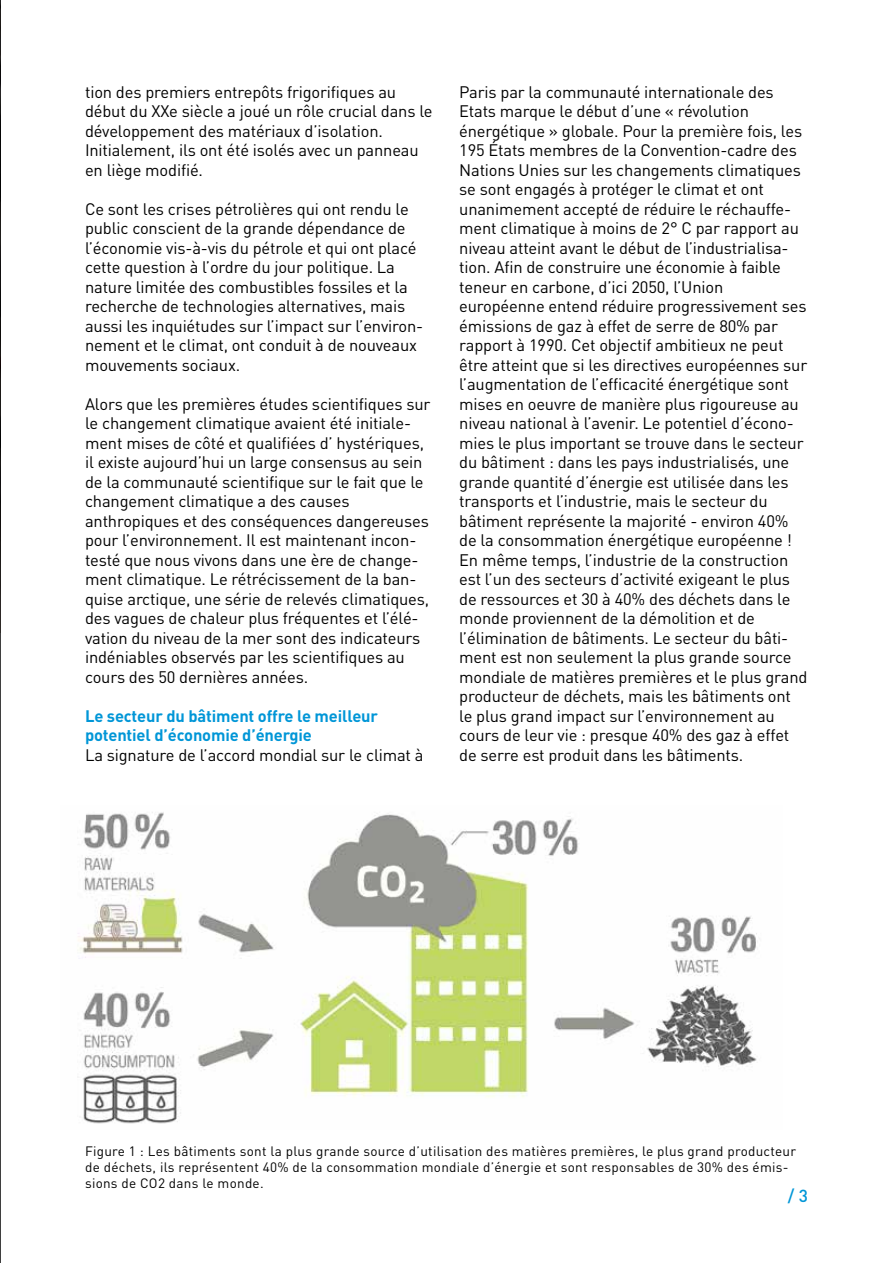
<style>
.page{position:relative;width:893px;height:1263px;background:#fff}
.page>*{position:absolute;margin:0;border:0;box-sizing:border-box;transform-origin:0 0}
.t1{font:500 17.25px "DIN Pro";color:#0096d7}
.t2{font:16.5px/19.5px "DIN Pro";letter-spacing:-.01em;color:#000}
.t3{font:700 16.5px/19.5px "DIN Pro";letter-spacing:-.01em;color:#0096d7}
.t4{font:13.5px/16.2px "DIN Pro";letter-spacing:.02em;color:#000}
</style>
<div class="page">
<img style="left:78px;top:812px;width:679px;height:312px">
<hr style="left:0;top:0;width:1px;height:1263px;background:#000">
<p class="t2" style="left:85px;top:80px;width:349px">tion des premiers entrepôts frigorifiques au début du XXe siècle a joué un rôle crucial dans le développement des matériaux d’isolation.<br>Initialement, ils ont été isolés avec un panneau en liège modifié.</p>
<p class="t2" style="left:85px;top:197px;width:340px">Ce sont les crises pétrolières qui ont rendu le public conscient de la grande dépendance de l’économie vis-à-vis du pétrole et qui ont placé cette question à l’ordre du jour politique. La nature limitée des combustibles fossiles et la recherche de technologies alternatives, mais aussi les inquiétudes sur l’impact sur l’environ&shy;nement et le climat, ont conduit à de nouveaux mouvements sociaux.</p>
<p class="t2" style="left:85px;top:392px;width:347px">Alors que les premières études scientifiques sur le changement climatique avaient été initiale&shy;ment mises de côté et qualifiées d’ hystériques, il existe aujourd’hui un large consensus au sein de la communauté scientifique sur le fait que le changement climatique a des causes anthropiques et des conséquences dangereuses pour l’environnement. Il est maintenant incon&shy;testé que nous vivons dans une ère de change&shy;ment climatique. Le rétrécissement de la ban&shy;quise arctique, une série de relevés climatiques, des vagues de chaleur plus fréquentes et l’élé&shy;vation du niveau de la mer sont des indicateurs indéniables observés par les scientifiques au cours des 50 dernières années.</p>
<p class="t3" style="left:85px;top:704px;width:295px">Le secteur du bâtiment offre le meilleur potentiel d’économie d’énergie</p>
<p class="t2" style="left:85px;top:743px;width:340px">La signature de l’accord mondial sur le climat à</p>
<p class="t2" style="left:459px;top:80px;width:350px">Paris par la communauté internationale des Etats marque le début d’une « révolution énergétique » globale. Pour la première fois, les 195 États membres de la Convention-cadre des Nations Unies sur les changements climatiques se sont engagés à protéger le climat et ont unanimement accepté de réduire le réchauffe&shy;ment climatique à moins de 2° C par rapport au niveau atteint avant le début de l’industrialisa&shy;tion. Afin de construire une économie à faible teneur en carbone, d’ici 2050, l’Union européenne entend réduire progressivement ses émissions de gaz à effet de serre de 80% par rapport à 1990. Cet objectif ambitieux ne peut être atteint que si les directives européennes sur l’augmentation de l’efficacité énergétique sont mises en oeuvre de manière plus rigoureuse au niveau national à l’avenir. Le potentiel d’écono&shy;mies le plus important se trouve dans le secteur du bâtiment : dans les pays industrialisés, une grande quantité d’énergie est utilisée dans les transports et l’industrie, mais le secteur du bâtiment représente la majorité - environ 40% de la consommation énergétique européenne !<br>En même temps, l’industrie de la construction est l’un des secteurs d’activité exigeant le plus de ressources et 30 à 40% des déchets dans le monde proviennent de la démolition et de l’élimination de bâtiments. Le secteur du bâti&shy;ment est non seulement la plus grande source mondiale de matières premières et le plus grand producteur de déchets, mais les bâtiments ont le plus grand impact sur l’environnement au cours de leur vie : presque 40% des gaz à effet de serre est produit dans les bâtiments.</p>
<p class="t4" style="left:85px;top:1141px;width:713px">Figure 1 : Les bâtiments sont la plus grande source d’utilisation des matières premières, le plus grand producteur de déchets, ils représentent 40% de la consommation mondiale d’énergie et sont responsables de 30% des émis&shy;sions de CO2 dans le monde.</p>
<p class="t1" style="left:788px;top:1181px;width:22px">/ 3</p>
</div>
